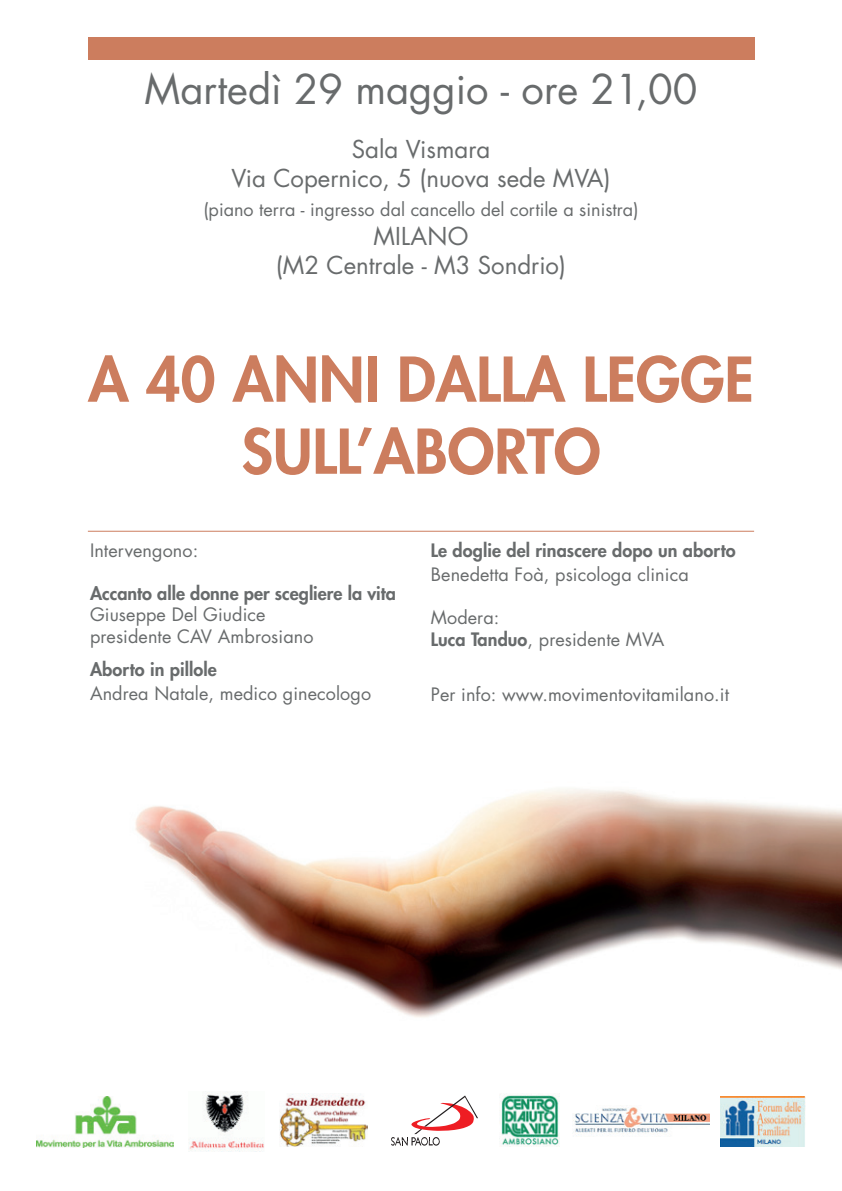
<style>
.page{position:relative;width:842px;height:1191px;background:#fff}
.page>*{position:absolute;margin:0;border:0;box-sizing:border-box;transform-origin:0 0}
.t1{font:800 60px/72px "Futura";color:#cc7d5e}
.t2{font:40px "Futura";color:#686b6c}
.t3{font:24px/29px "Futura";color:#686b6c;text-align:center}
.t4{font:18px/21.6px "Futura";letter-spacing:.005em;color:#686b6c}
.t5{font:800 18px "Futura";letter-spacing:.005em;color:#686b6c}
.s1{font-weight:800}
</style>
<div class="page">
<img style="left:135px;top:789px;width:707px;height:229px">
<div style="left:88px;top:37px;width:666px;height:23px;background:#cc7d5e"></div>
<hr style="left:88px;top:531px;width:666px;height:1px;background:#cc7d5e">
<svg style="left:391px;top:1095px;width:87px;height:50px"></svg>
<img style="left:36px;top:1096px;width:137px;height:51px">
<img style="left:573px;top:1107px;width:137px;height:28px">
<img style="left:721px;top:1096px;width:84px;height:50px">
<img style="left:500px;top:1094px;width:59px;height:52px">
<img style="left:279px;top:1093px;width:88px;height:53px">
<img style="left:189px;top:1091px;width:75px;height:60px">
<h2 class="t2" style="left:144px;top:62px;width:554px">Martedì 29 maggio - ore 21,00</h2>
<h3 class="t3" style="left:231px;top:134px;width:381px">Sala Vismara<br>Via Copernico, 5 (nuova sede MVA)</h3>
<p class="t4" style="left:203px;top:198px;width:436px">(piano terra - ingresso dal cancello del cortile a sinistra)</p>
<h3 class="t3" style="left:276px;top:221px;width:292px">Milano<br>(M2 Centrale - M3 Sondrio)</h3>
<h1 class="t1" style="left:88px;top:342px;width:382px">A 40 anni dalla</h1>
<h1 class="t1" style="left:241px;top:342px;width:514px;text-indent:341px">legge sull’aborto</h1>
<p class="t4" style="left:90px;top:539px;width:110px">Intervengono:</p>
<p class="t5" style="left:90px;top:581px;width:307px">Accanto alle donne per scegliere la vita</p>
<p class="t4" style="left:90px;top:603px;width:225px">Giuseppe Del Giudice presidente CAV Ambrosiano</p>
<p class="t5" style="left:90px;top:657px;width:128px">Aborto in pillole</p>
<p class="t4" style="left:90px;top:682px;width:283px">Andrea Natale, medico ginecologo</p>
<p class="t5" style="left:431px;top:538px;width:306px">Le doglie del rinascere dopo un aborto</p>
<p class="t4" style="left:431px;top:563px;width:259px">Benedetta Foà, psicologa clinica</p>
<p class="t4" style="left:431px;top:607px;width:235px">Modera:<br><span class="s1">Luca Tanduo</span>, presidente MVA</p>
<p class="t4" style="left:431px;top:683px;width:300px">Per info: www.movimentovitamilano.it</p>
</div>
